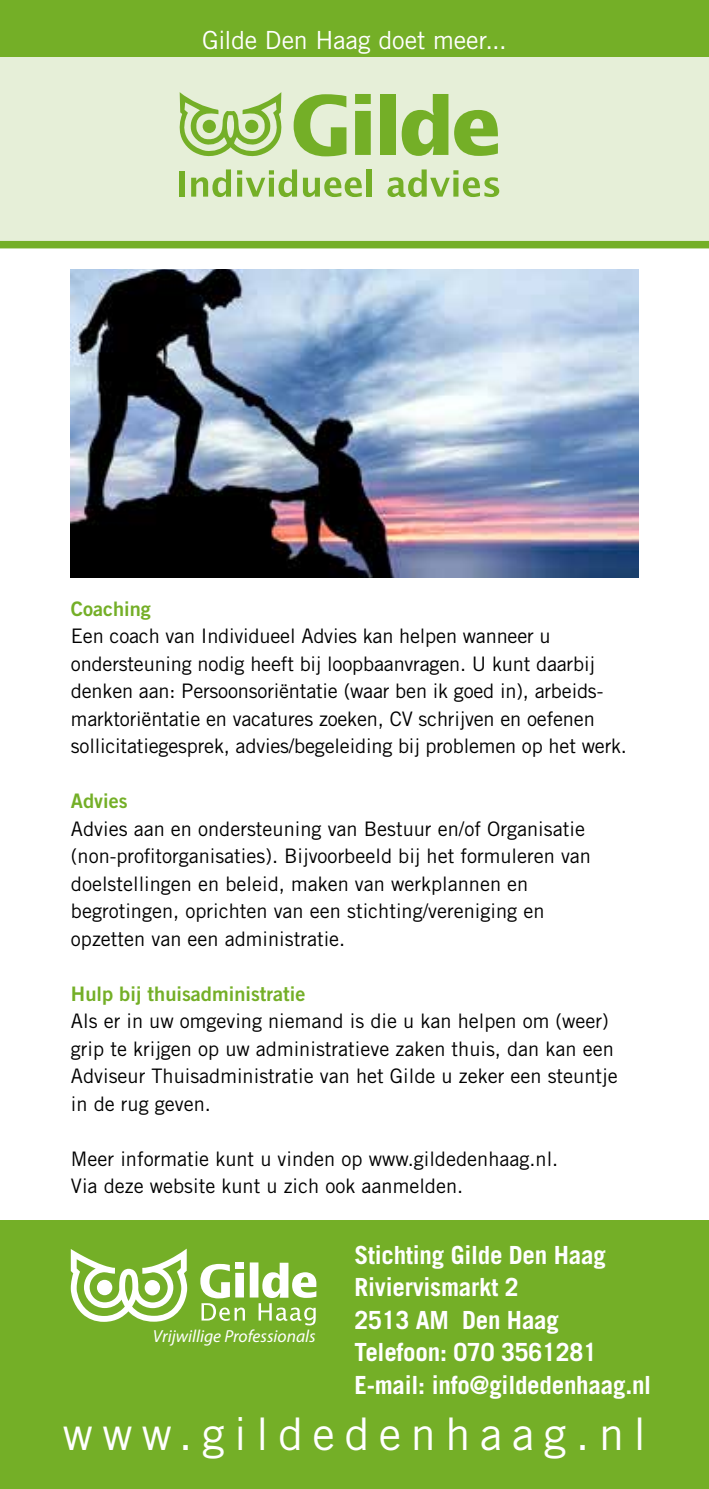
<style>
.page{position:relative;width:709px;height:1489px;background:#fff}
.page>*{position:absolute;margin:0;border:0;box-sizing:border-box;transform-origin:0 0}
.t1{font:45px "Trade Gothic LT Std";letter-spacing:.21em;color:#fff}
.t2{font:700 25px/32.5px "Trade Gothic LT Std";letter-spacing:-.01em;color:#fff}
.t3{font:25px "Trade Gothic LT Std";letter-spacing:-.005em;color:#fff}
.t4{font:20px/27.5px "Trade Gothic LT Std";color:#000}
.t5{font:20px "Trade Gothic LT Std Bd 2";color:#74af27}
.t6{font:italic 17.5px "Myriad Pro";color:#fff}
</style>
<div class="page">
<div style="left:0;top:0;width:709px;height:246px;background:#e6efd8"></div>
<img style="left:71px;top:269px;width:567px;height:309px">
<div style="left:180px;top:171px;width:5px;height:26px;background:#74af27"></div>
<svg style="left:191px;top:169px;width:40px;height:28px"></svg>
<svg style="left:237px;top:169px;width:60px;height:28px"></svg>
<svg style="left:303px;top:177px;width:59px;height:20px"></svg>
<div style="left:367px;top:169px;width:5px;height:28px;background:#74af27"></div>
<svg style="left:387px;top:169px;width:112px;height:28px"></svg>
<svg style="left:180px;top:92px;width:102px;height:65px"></svg>
<svg style="left:293px;top:94px;width:53px;height:62px"></svg>
<svg style="left:355px;top:94px;width:16px;height:61px"></svg>
<div style="left:380px;top:94px;width:16px;height:61px;background:#74af27"></div>
<svg style="left:402px;top:94px;width:46px;height:62px"></svg>
<svg style="left:454px;top:110px;width:44px;height:46px"></svg>
<div style="left:0;top:241px;width:709px;height:7px;background:#74af27"></div>
<div style="left:0;top:0;width:709px;height:57px;background:#74af27"></div>
<div style="left:0;top:1220px;width:709px;height:268px;background:#74af27"></div>
<svg style="left:71px;top:1248px;width:116px;height:73px"></svg>
<div style="left:235px;top:1262px;width:9px;height:6px;background:#fff"></div>
<div style="left:250px;top:1262px;width:8px;height:35px;background:#fff"></div>
<svg style="left:262px;top:1262px;width:54px;height:35px"></svg>
<svg style="left:200px;top:1263px;width:45px;height:57px"></svg>
<svg style="left:258px;top:1303px;width:58px;height:22px"></svg>
<p class="t3" style="left:202px;top:25px;width:306px">Gilde Den Haag doet meer...</p>
<p class="t5" style="left:71px;top:596px;width:82px">Coaching</p>
<p class="t4" style="left:71px;top:622px;width:557px">Een coach van Individueel Advies kan helpen wanneer u ondersteuning nodig heeft bij loopbaanvragen. U kunt daarbij denken aan: Persoonsoriëntatie (waar ben ik goed in), arbeids&shy;marktoriëntatie en vacatures zoeken, CV schrijven en oefenen sollicitatiegesprek, advies/begeleiding bij problemen op het werk.</p>
<p class="t5" style="left:71px;top:788px;width:58px">Advies</p>
<p class="t4" style="left:71px;top:814px;width:521px">Advies aan en ondersteuning van Bestuur en/of Organisatie (non-profitorganisaties). Bijvoorbeeld bij het formuleren van doelstellingen en beleid, maken van werkplannen en begrotingen, oprichten van een stichting/vereniging en opzetten van een administratie.</p>
<p class="t5" style="left:71px;top:981px;width:236px">Hulp bij thuisadministratie</p>
<p class="t4" style="left:71px;top:1007px;width:548px">Als er in uw omgeving niemand is die u kan helpen om (weer) grip te krijgen op uw administratieve zaken thuis, dan kan een Adviseur Thuisadministratie van het Gilde u zeker een steuntje in de rug geven.</p>
<p class="t4" style="left:71px;top:1144px;width:489px">Meer informatie kunt u vinden op www.gildedenhaag.nl.<br>Via deze website kunt u zich ook aanmelden.</p>
<p class="t2" style="left:354px;top:1238px;width:298px">Stichting Gilde Den Haag<br>Riviervismarkt 2<br>2513 AM Den Haag<br>Telefoon: 070 3561281<br>E-mail: info@gildedenhaag.nl</p>
<h1 class="t1" style="left:63px;top:1406px;width:584px">www.gildedenhaag.nl</h1>
<p class="t6" style="left:153px;top:1325px;width:164px">Vrijwillige Professionals</p>
</div>
